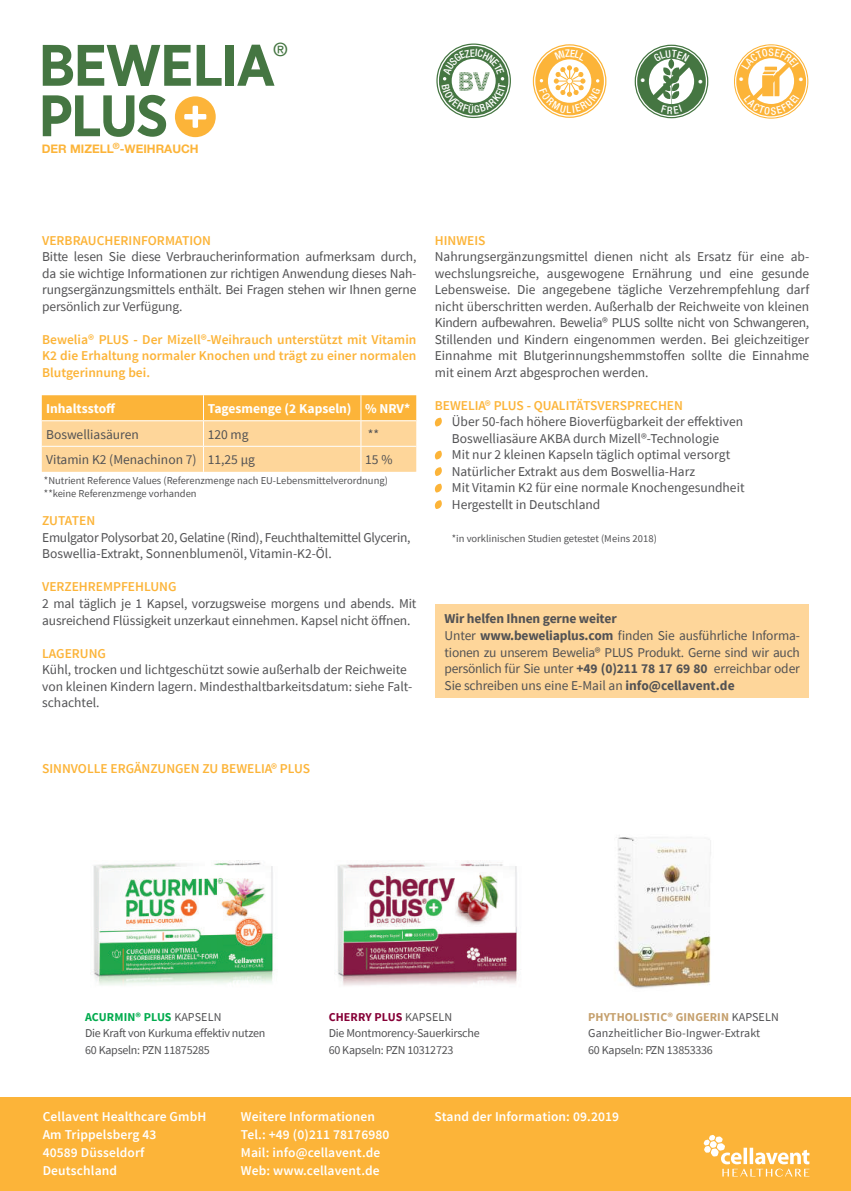
<style>
.page{position:relative;width:851px;height:1191px;background:#fff}
.page>*{position:absolute;margin:0;border:0;box-sizing:border-box;transform-origin:0 0}
.t1{font:700 58.35px "Gotham Narrow";letter-spacing:-.03em;color:#457642}
.t2{font:500 18.45px "Helvetica Neue LT Std";color:#457642}
.t3{font:13.5px/16.5px "Source Sans Pro";color:#525254}
.t4{font:600 13.5px/16.5px "Source Sans Pro";color:#fcb439;text-align:justify}
.t5{font:600 13.5px/18px "Source Sans Pro";letter-spacing:.01em;color:#fff}
.t6{font:13.5px/16.5px "Source Sans Pro";letter-spacing:-.02em;color:#525254}
.t7{font:700 13.5px "Source Sans Pro";color:#fff}
.t8{font:12px/16.5px "Source Sans Pro";letter-spacing:-.02em;color:#525254}
.t9{font:12px/16.5px "Source Sans Pro";letter-spacing:.005em;color:#525254}
.t10{font:700 11.85px "Helvetica Neue LT Std";color:#fcb439}
.t11{font:10.5px/12.6px "Source Sans Pro";color:#525254}
.t12{font:500 condensed 10.35px "Helvetica Neue LT Std";color:#fff}
.s1{font-weight:700}
.s2{font-weight:700;color:#00ab4d}
.s3{font-weight:700;color:#860037}
.s4{font-weight:700;color:#c5a06d}
</style>
<div class="page">
<div style="left:0;top:1097px;width:850px;height:94px;background:#fcb439"></div>
<img style="left:617px;top:837px;width:94px;height:151px">
<img style="left:337px;top:860px;width:180px;height:126px">
<img style="left:93px;top:860px;width:181px;height:125px">
<div style="left:435px;top:604px;width:373px;height:94px;background:#fed69a"></div>
<svg style="left:437px;top:44px;width:73px;height:73px"></svg>
<div style="left:436px;top:44px;width:75px;height:74px;border:1px solid #457642;border-radius:50%"></div>
<div style="left:439px;top:46px;width:69px;height:69px;background:#457642;border-radius:50%"></div>
<div style="left:535px;top:47px;width:68px;height:68px;background:#fcb439;border-radius:50%"></div>
<div style="left:532px;top:44px;width:74px;height:74px;border:1px solid #fcb439;border-radius:50%"></div>
<svg style="left:635px;top:45px;width:72px;height:73px"></svg>
<div style="left:634px;top:45px;width:74px;height:73px;border:1px solid #457642;border-radius:50%"></div>
<div style="left:637px;top:47px;width:68px;height:69px;border:12px solid #457642;border-radius:50%"></div>
<svg style="left:733px;top:44px;width:75px;height:75px"></svg>
<svg style="left:735px;top:46px;width:71px;height:71px"></svg>
<div style="left:734px;top:45px;width:73px;height:73px;border:1px solid #fff;border-radius:50%"></div>
<svg style="left:703px;top:1135px;width:106px;height:41px"></svg>
<div style="left:175px;top:96px;width:41px;height:41px;background:#fcb439;border-radius:50%"></div>
<svg style="left:184px;top:106px;width:22px;height:22px"></svg>
<svg style="left:435px;top:418px;width:7px;height:8px"></svg>
<svg style="left:435px;top:451px;width:7px;height:8px"></svg>
<svg style="left:435px;top:467px;width:7px;height:9px"></svg>
<svg style="left:435px;top:484px;width:7px;height:8px"></svg>
<svg style="left:435px;top:500px;width:7px;height:9px"></svg>
<svg style="left:42px;top:395px;width:374px;height:77px;background:#fdcc7e"></svg>
<svg style="left:441px;top:49px;width:65px;height:64px"></svg>
<svg style="left:539px;top:50px;width:61px;height:63px"></svg>
<svg style="left:640px;top:79px;width:4px;height:4px"></svg>
<svg style="left:698px;top:80px;width:4px;height:4px"></svg>
<svg style="left:650px;top:50px;width:42px;height:64px"></svg>
<svg style="left:739px;top:48px;width:63px;height:67px"></svg>
<h1 class="t1" style="left:39px;top:28px;width:238px">BEWELIA</h1>
<h2 class="t2" style="left:273px;top:39px;width:16px">®</h2>
<h1 class="t1" style="left:39px;top:78px;width:131px">PLUS</h1>
<p class="t10" style="left:42px;top:141px;width:158px">DER MIZELL<sup>®</sup>-WEIHRAUCH</p>
<p class="t12" style="left:768px;top:46px;width:7px">S</p>
<p class="t4" style="left:42px;top:232px;width:170px">VERBRAUCHERINFORMATION</p>
<p class="t3" style="left:42px;top:248px;width:376px;text-align:justify">Bitte lesen Sie diese Verbraucherinformation aufmerksam durch, da sie wichtige Informationen zur richtigen Anwendung dieses Nah&shy;rungsergänzungsmittels enthält. Bei Fragen stehen wir Ihnen gerne persönlich zur Verfügung.</p>
<p class="t4" style="left:42px;top:331px;width:376px">Bewelia® PLUS - Der Mizell®-Weihrauch unterstützt mit Vitamin K2 die Erhaltung normaler Knochen und trägt zu einer normalen Blutgerinnung bei.</p>
<p class="t7" style="left:46px;top:400px;width:71px">Inhaltsstoff</p>
<p class="t7" style="left:208px;top:400px;width:204px">Tagesmenge (2 Kapseln) % NRV*</p>
<p class="t3" style="left:46px;top:426px;width:94px">Boswelliasäuren</p>
<p class="t3" style="left:208px;top:426px;width:42px">120 mg</p>
<p class="t3" style="left:368px;top:426px;width:13px">**</p>
<p class="t3" style="left:46px;top:451px;width:210px">Vitamin K2 (Menachinon 7) 11,25 µg</p>
<p class="t3" style="left:365px;top:451px;width:29px">15 %</p>
<p class="t11" style="left:44px;top:474px;width:345px">*Nutrient Reference Values (Referenzmenge nach EU-Lebensmittelverordnung) **keine Referenzmenge vorhanden</p>
<p class="t4" style="left:42px;top:513px;width:55px">ZUTATEN</p>
<p class="t6" style="left:42px;top:529px;width:370px">Emulgator Polysorbat 20, Gelatine (Rind), Feuchthaltemittel Glycerin,<br>Boswellia-Extrakt, Sonnenblumenöl, Vitamin-K2-Öl.</p>
<p class="t4" style="left:42px;top:579px;width:136px">VERZEHREMPFEHLUNG</p>
<p class="t3" style="left:42px;top:595px;width:376px">2 mal täglich je 1 Kapsel, vorzugsweise morgens und abends. Mit ausreichend Flüssigkeit unzerkaut einnehmen. Kapsel nicht öffnen.</p>
<p class="t4" style="left:42px;top:645px;width:65px">LAGERUNG</p>
<p class="t3" style="left:42px;top:661px;width:371px">Kühl, trocken und lichtgeschützt sowie außerhalb der Reichweite von kleinen Kindern lagern. Mindesthaltbarkeitsdatum: siehe Falt&shy;schachtel.</p>
<p class="t4" style="left:435px;top:232px;width:52px">HINWEIS</p>
<p class="t3" style="left:435px;top:248px;width:376px;text-align:justify">Nahrungsergänzungsmittel dienen nicht als Ersatz für eine ab&shy;wechslungsreiche, ausgewogene Ernährung und eine gesunde Lebensweise. Die angegebene tägliche Verzehrempfehlung darf nicht überschritten werden. Außerhalb der Reichweite von kleinen Kindern aufbewahren. Bewelia® PLUS sollte nicht von Schwangeren, Stillenden und Kindern eingenommen werden. Bei gleichzeitiger Einnahme mit Blutgerinnungshemmstoffen sollte die Einnahme mit einem Arzt abgesprochen werden.</p>
<p class="t4" style="left:435px;top:397px;width:249px">BEWELIA® PLUS - QUALITÄTSVERSPRECHEN</p>
<p class="t3" style="left:452px;top:413px;width:294px">Über 50-fach höhere Bioverfügbarkeit der effektiven Boswelliasäure AKBA durch Mizell®-Technologie<br>Mit nur 2 kleinen Kapseln täglich optimal versorgt Natürlicher Extrakt aus dem Boswellia-Harz<br>Mit Vitamin K2 für eine normale Knochengesundheit Hergestellt in Deutschland</p>
<p class="t11" style="left:452px;top:532px;width:207px">*in vorklinischen Studien getestet (Meins 2018)</p>
<p class="t3" style="left:444px;top:610px;width:357px"><span class="s1">Wir helfen Ihnen gerne weiter<br></span>Unter <span class="s1">www.beweliaplus.com</span> finden Sie ausführliche Informa&shy;tionen zu unserem Bewelia® PLUS Produkt. Gerne sind wir auch persönlich für Sie unter <span class="s1">+49 (0)211 78 17 69 80</span> erreichbar oder Sie schreiben uns eine E-Mail an <span class="s1">info@cellavent.de</span></p>
<p class="t4" style="left:42px;top:760px;width:269px">SINNVOLLE ERGÄNZUNGEN ZU BEWELIA® PLUS</p>
<p class="t8" style="left:85px;top:1008px;width:182px"><span class="s2">ACURMIN® PLUS</span> KAPSELN<br>Die Kraft von Kurkuma effektiv nutzen<br>60 Kapseln: PZN 11875285</p>
<p class="t8" style="left:328px;top:1008px;width:152px"><span class="s3">CHERRY PLUS</span> KAPSELN<br>Die Montmorency-Sauerkirsche<br>60 Kapseln: PZN 10312723</p>
<p class="t9" style="left:588px;top:1008px;width:192px"><span class="s4">PHYTHOLISTIC® GINGERIN</span> KAPSELN<br>Ganzheitlicher Bio-Ingwer-Extrakt<br>60 Kapseln: PZN 13853336</p>
<p class="t5" style="left:43px;top:1108px;width:165px">Cellavent Healthcare GmbH<br>Am Trippelsberg 43<br>40589 Düsseldorf<br>Deutschland</p>
<p class="t5" style="left:241px;top:1108px;width:150px">Weitere Informationen<br>Tel.: +49 (0)211 78176980<br>Mail: info@cellavent.de<br>Web: www.cellavent.de</p>
<p class="t5" style="left:434px;top:1108px;width:186px">Stand der Information: 09.2019</p>
</div>
